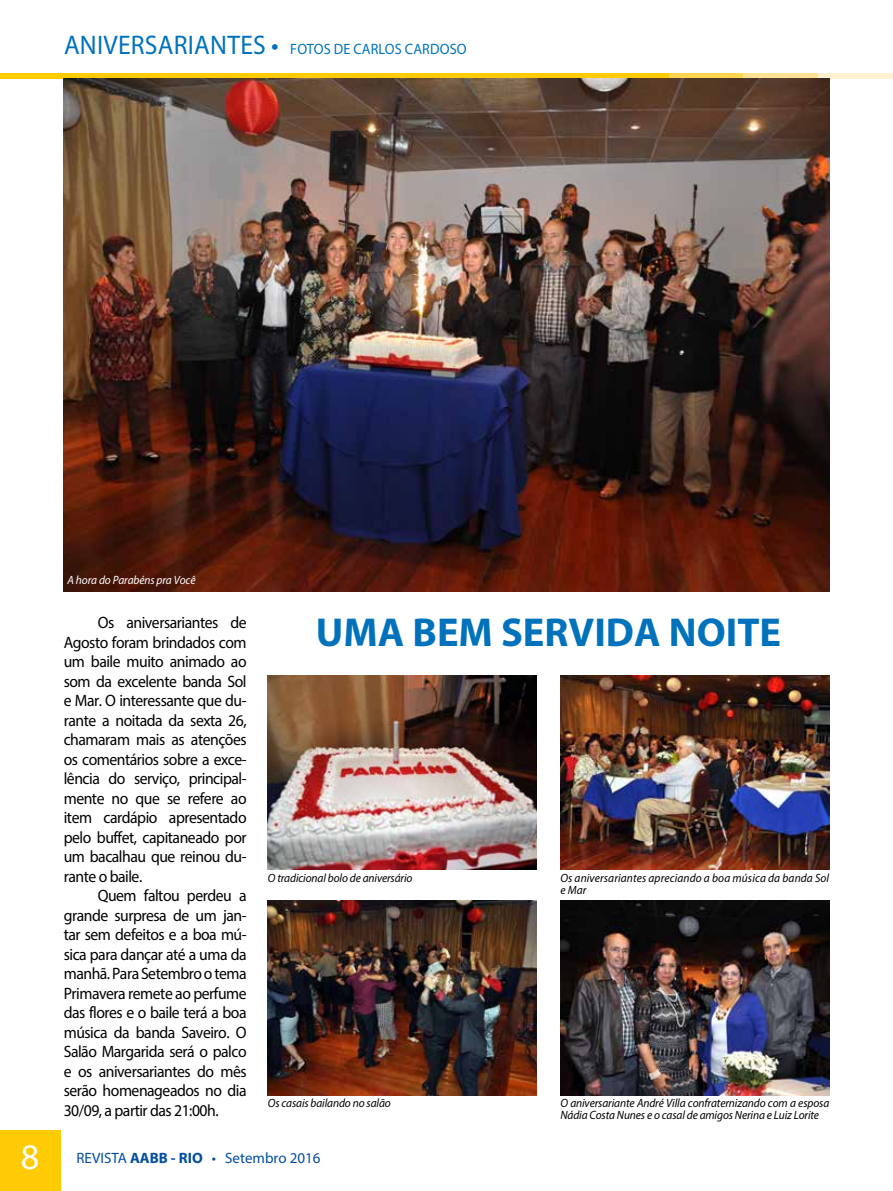
<style>
.page{position:relative;width:893px;height:1191px;background:#fff}
.page>*{position:absolute;margin:0;border:0;box-sizing:border-box;transform-origin:0 0}
.t1{font:700 40.5px "Myriad Pro";color:#0072bc}
.t2{font:36px "Myriad Pro";color:#fff}
.t3{font:27px "Myriad Pro";color:#0072bc;scale:.95 1}
.t4{font:16.5px/19.5px "Myriad Pro";letter-spacing:-.03em;color:#000;text-align:justify;scale:.95 1}
.t5{font:15px "Myriad Pro";color:#034ea2}
.t6{font:15px "Myriad Pro";color:#0072bc;scale:.95 1}
.t7{font:italic 12px/12px "Myriad Pro";letter-spacing:-.01em;color:#000;scale:.95 1}
.t8{font:italic 12px/12px "Myriad Pro";letter-spacing:.01em;color:#000;scale:.95 1}
.t9{font:italic 12px "Myriad Pro";letter-spacing:-.01em;color:#fff;scale:.95 1}
.s1{font-size:27px}
.s2{font-weight:700}
</style>
<div class="page">
<div style="left:0;top:1130px;width:61px;height:61px;background:#ffcb05"></div>
<div style="left:0;top:73px;width:669px;height:6px;background:#ffcb05"></div>
<div style="left:669px;top:73px;width:75px;height:6px;background:#ffd44f"></div>
<div style="left:744px;top:73px;width:74px;height:6px;background:#ffe293"></div>
<div style="left:818px;top:73px;width:75px;height:6px;background:#fff1d0"></div>
<img style="left:64px;top:79px;width:765px;height:512px">
<img style="left:560px;top:900px;width:269px;height:195px">
<img style="left:268px;top:675px;width:269px;height:195px">
<img style="left:560px;top:675px;width:269px;height:195px">
<img style="left:268px;top:900px;width:269px;height:195px">
<h3 class="t3" style="left:64px;top:29px;width:16px">aniversariant</h3>
<p class="t6" style="left:240px;top:40px;width:70px"><span class="s1">ES •</span> Fotos</p>
<p class="t6" style="left:334px;top:40px;width:39px">de Carlos</p>
<p class="t6" style="left:405px;top:40px;width:20px">Cardoso</p>
<p class="t9" style="left:68px;top:573px;width:136px">A hora do Parabéns pra Você</p>
<p class="t4" style="left:64px;top:612px;width:194px;text-indent:34px">Os aniversariantes de Agosto foram brindados com um baile muito animado ao som da excelente banda Sol e Mar. O interessante que du&shy;rante a noitada da sexta 26, chamaram mais as atenções os comentários sobre a exce&shy;lência do serviço, principal&shy;mente no que se refere ao item cardápio apresentado pelo buffet, capitaneado por um bacalhau que reinou du&shy;rante o baile.</p>
<p class="t4" style="left:64px;top:885px;width:194px;text-indent:34px">Quem faltou perdeu a grande surpresa de um jan&shy;tar sem defeitos e a boa mú&shy;sica para dançar até a uma da manhã. Para Setembro o tema Primavera remete ao perfume das flores e o baile terá a boa música da banda Saveiro. O Salão Margarida será o palco e os aniversariantes do mês serão homenageados no dia 30/09, a partir das 21:00h.</p>
<h1 class="t1" style="left:316px;top:606px;width:467px">UMA BEM SERVIDA NOITE</h1>
<p class="t7" style="left:268px;top:871px;width:154px">O tradicional bolo de aniversário</p>
<p class="t8" style="left:560px;top:871px;width:284px">Os aniversariantes apreciando a boa música da banda Sol e Mar</p>
<p class="t7" style="left:268px;top:1097px;width:131px">Os casais bailando no salão</p>
<p class="t7" style="left:560px;top:1097px;width:284px">O aniversariante André Villa confraternizando com a esposa<br>Nádia Costa Nunes e o casal de amigos Nerina e Luiz Lorite</p>
<h2 class="t2" style="left:21px;top:1134px;width:20px">8</h2>
<p class="t5" style="left:77px;top:1148px;width:246px">REVISTA <span class="s2">AABB - RIO</span> • Setembro 2016</p>
</div>
